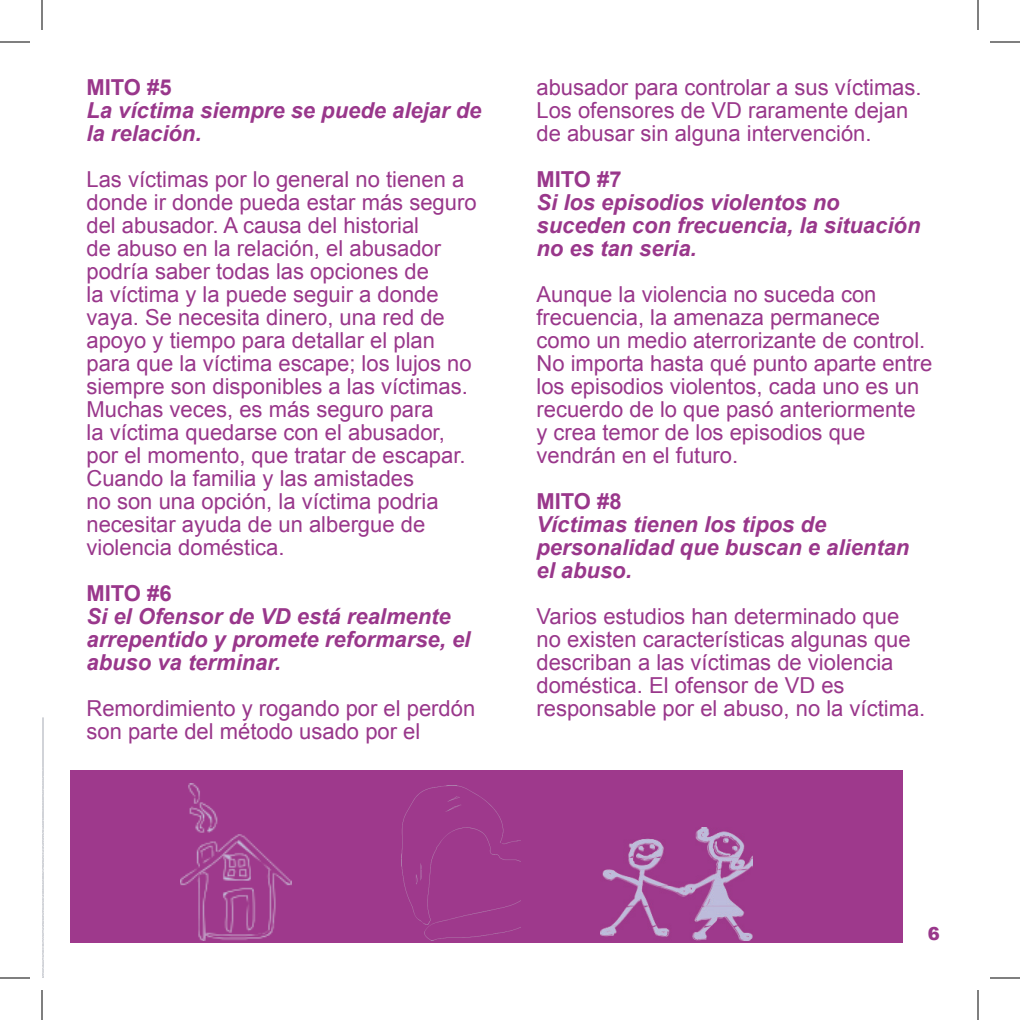
<style>
.page{position:relative;width:1020px;height:1020px;background:#fff}
.page>*{position:absolute;margin:0;border:0;box-sizing:border-box;transform-origin:0 0}
.Paragraph_Style_1{font:22px/23px "Arial";color:#99378b}
.Paragraph_Style_1-2{font:italic 700 22px/23px "Arial";color:#99378b}
.t1{font:900 18px "Arial";color:#99378b}
.s1{font-style:normal}
</style>
<div class="page">
<img style="left:42px;top:717px;width:2px;height:261px">
<div style="left:70px;top:770px;width:11px;height:172px;background:#9e398c"></div>
<div style="left:892px;top:770px;width:11px;height:172px;background:#9e398c"></div>
<div style="left:81px;top:770px;width:813px;height:172px;background:#9e398c"></div>
<img style="left:180px;top:784px;width:111px;height:157px">
<img style="left:402px;top:786px;width:118px;height:155px">
<img style="left:600px;top:828px;width:152px;height:113px">
<hr style="left:0;top:42px;width:30px;height:1px;background:#000">
<hr style="left:990px;top:42px;width:30px;height:1px;background:#000">
<hr style="left:0;top:978px;width:30px;height:1px;background:#000">
<hr style="left:990px;top:978px;width:30px;height:1px;background:#000">
<hr style="left:42px;top:0;width:1px;height:30px;background:#000">
<hr style="left:42px;top:990px;width:1px;height:30px;background:#000">
<hr style="left:978px;top:0;width:1px;height:30px;background:#000">
<hr style="left:978px;top:990px;width:1px;height:30px;background:#000">
<p class="Paragraph_Style_1-2" style="left:87px;top:77px;width:396px"><span class="s1">MITO #5<br></span>La víctima siempre se puede alejar de la relación.</p>
<p class="Paragraph_Style_1" style="left:87px;top:168px;width:392px">Las víctimas por lo general no tienen a donde ir donde pueda estar más seguro del abusador. A causa del historial<br>de abuso en la relación, el abusador podría saber todas las opciones de<br>la víctima y la puede seguir a donde vaya. Se necesita dinero, una red de apoyo y tiempo para detallar el plan para que la víctima escape; los lujos no siempre son disponibles a las víctimas.<br>Muchas veces, es más seguro para<br>la víctima quedarse con el abusador, por el momento, que tratar de escapar.<br>Cuando la familia y las amistades<br>no son una opción, la víctima podria necesitar ayuda de un albergue de violencia doméstica.</p>
<p class="Paragraph_Style_1-2" style="left:87px;top:583px;width:385px"><span class="s1">MITO #6<br></span>Si el Ofensor de VD está realmente arrepentido y promete reformarse, el abuso va terminar.</p>
<p class="Paragraph_Style_1" style="left:87px;top:697px;width:390px">Remordimiento y rogando por el perdón son parte del método usado por el</p>
<p class="Paragraph_Style_1" style="left:537px;top:76px;width:387px">abusador para controlar a sus víctimas.<br>Los ofensores de VD raramente dejan de abusar sin alguna intervención.</p>
<p class="Paragraph_Style_1-2" style="left:537px;top:169px;width:385px"><span class="s1">MITO #7<br></span>Si los episodios violentos no suceden con frecuencia, la situación no es tan seria.</p>
<p class="Paragraph_Style_1" style="left:537px;top:283px;width:397px">Aunque la violencia no suceda con frecuencia, la amenaza permanece como un medio aterrorizante de control.<br>No importa hasta qué punto aparte entre los episodios violentos, cada uno es un recuerdo de lo que pasó anteriormente<br>y crea temor de los episodios que vendrán en el futuro.</p>
<p class="Paragraph_Style_1-2" style="left:537px;top:491px;width:374px"><span class="s1">MITO #8<br></span>Víctimas tienen los tipos de personalidad que buscan e alientan el abuso.</p>
<p class="Paragraph_Style_1" style="left:537px;top:605px;width:390px">Varios estudios han determinado que no existen características algunas que describan a las víctimas de violencia doméstica. El ofensor de VD es responsable por el abuso, no la víctima.</p>
<p class="t1" style="left:928px;top:920px;width:14px">6</p>
</div>
